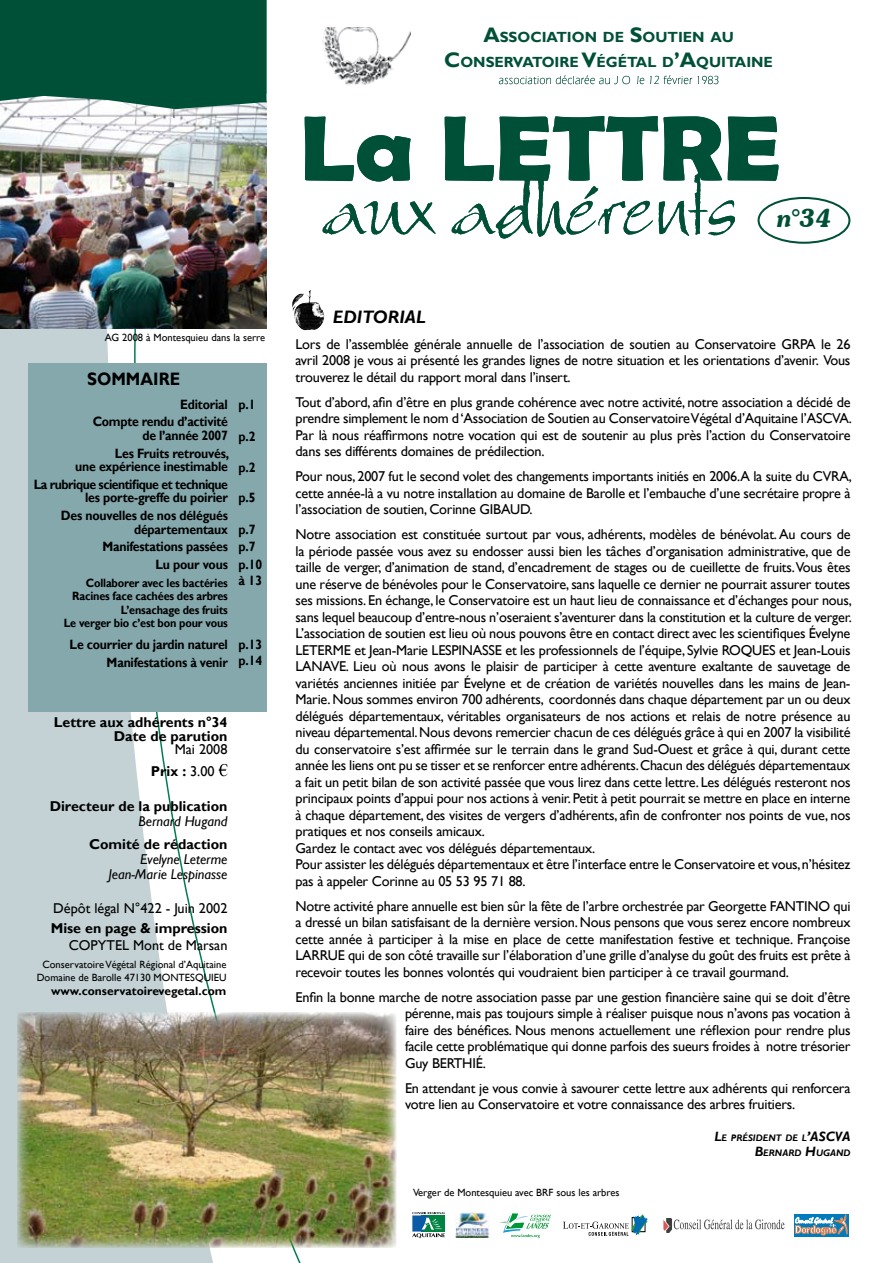
<style>
.page{position:relative;width:893px;height:1263px;background:#fff}
.page>*{position:absolute;margin:0;border:0;box-sizing:border-box;transform-origin:0 0}
.t1{font:italic 600 25.05px "Souvenir IT Cby BT";color:#005038}
.t2{font:italic 700 18px "Gill Sans";color:#000}
.t3{font:700 18px "Gill Sans";color:#000;scale:.91 1}
.t4{font:700 14.7px/25.2px "Gill Sans";color:#005038;text-align:center}
.t5{font:14.25px/16.5px "Gill Sans";letter-spacing:-.015em;color:#000;text-align:justify}
.t6{font:700 14.25px/13.5px "Gill Sans";color:#000;text-align:right}
.t7{font:italic 14.25px/15px "Gill Sans";color:#000;text-align:right}
.t8{font:700 13.5px/17.7px "Gill Sans";letter-spacing:-.015em;color:#000;text-align:right;scale:.91 1}
.t9{font:700 13.5px/17.7px "Gill Sans";letter-spacing:-.04em;color:#000;text-align:right;scale:.91 1}
.t10{font:700 12px/13.5px "Gill Sans";letter-spacing:-.015em;color:#000;text-align:right;scale:.91 1}
.t11{font:700 12px "Gill Sans";letter-spacing:-.015em;color:#000}
.t12{font:10.5px/12.6px "Gill Sans";color:#000;text-align:center}
.t13{font:italic 700 9.45px/15px "Gill Sans";color:#000;text-align:right}
.s1{font-size:21px}
.s2{font-weight:700}
.s3{font-size:13.5px}
</style>
<div class="page">
<svg style="left:0;top:328px;width:218px;height:935px;fill:#c4d2d5"></svg>
<svg style="left:305px;top:117px;width:106px;height:64px"></svg>
<svg style="left:323px;top:201px;width:113px;height:34px"></svg>
<svg style="left:445px;top:116px;width:333px;height:123px"></svg>
<img style="left:322px;top:28px;width:89px;height:58px">
<img style="left:294px;top:297px;width:30px;height:33px">
<div style="left:28px;top:363px;width:238px;height:348px;background:#84a8ac"></div>
<div style="left:757px;top:197px;width:93px;height:47px;border:2px solid #005038;border-radius:50%"></div>
<svg style="left:219px;top:764px;width:8px;height:12px"></svg>
<img style="left:0;top:109px;width:266px;height:219px">
<div style="left:0;top:0;width:266px;height:109px;background:#005038"></div>
<img style="left:456px;top:1212px;width:34px;height:26px">
<svg style="left:412px;top:1212px;width:33px;height:26px"></svg>
<svg style="left:500px;top:1212px;width:51px;height:26px"></svg>
<svg style="left:563px;top:1214px;width:85px;height:22px"></svg>
<div style="left:794px;top:1213px;width:55px;height:23px;background:#007cbc"></div>
<svg style="left:795px;top:1215px;width:52px;height:20px"></svg>
<svg style="left:663px;top:1218px;width:122px;height:14px"></svg>
<img style="left:17px;top:1012px;width:379px;height:236px">
<svg style="left:499px;top:75px;width:131px;height:9px"></svg>
<svg style="left:637px;top:76px;width:7px;height:8px"></svg>
<svg style="left:650px;top:75px;width:42px;height:9px"></svg>
<svg style="left:698px;top:76px;width:20px;height:8px"></svg>
<p class="t4" style="left:444px;top:25px;width:330px"><span class="s1">A</span>ssociation de <span class="s1">S</span>outien au<br><span class="s1">C</span>onservatoire <span class="s1">V</span>égétal d<span class="s1">’A</span>quitaine</p>
<h1 class="t1" style="left:777px;top:203px;width:56px">n°34</h1>
<p class="t12" style="left:105px;top:331px;width:162px">AG 2008 à Montesquieu dans la serre</p>
<p class="t3" style="left:87px;top:368px;width:104px">SOMMAIRE</p>
<p class="t8" style="left:93px;top:396px;width:150px">Editorial<br>Compte rendu d’activité</p>
<p class="t8" style="left:115px;top:427px;width:127px">de l’année 2007<br>Les Fruits retrouvés,</p>
<p class="t9" style="left:34px;top:458px;width:215px">une expérience inestimable<br>La rubrique scientifique et technique</p>
<p class="t8" style="left:61px;top:489px;width:185px">les porte-greffe du poirier<br>Des nouvelles de nos délégués</p>
<p class="t8" style="left:102px;top:521px;width:139px">départementaux<br>Manifestations passées<br>Lu pour vous</p>
<p class="t10" style="left:64px;top:576px;width:182px">Collaborer avec les bactéries<br>Racines face cachées des arbres<br>L’ensachage des fruits<br>Le verger bio c’est bon pour vous</p>
<p class="t8" style="left:70px;top:636px;width:175px">Le courrier du jardin naturel<br>Manifestations à venir</p>
<p class="t8" style="left:239px;top:396px;width:20px">p.1</p>
<p class="t8" style="left:239px;top:428px;width:20px">p.2</p>
<p class="t8" style="left:239px;top:458px;width:20px">p.2</p>
<p class="t8" style="left:239px;top:489px;width:20px">p.5</p>
<p class="t8" style="left:239px;top:522px;width:20px;line-height:16.2px;text-align:left">p.7 p.7</p>
<p class="t8" style="left:239px;top:557px;width:28px;line-height:16.2px;text-align:left">p.10 à 13</p>
<p class="t8" style="left:239px;top:637px;width:28px;line-height:16.2px;text-align:left">p.13 p.14</p>
<p class="t6" style="left:54px;top:716px;width:175px">Lettre aux adhérents n°34<br>Date de parution</p>
<p class="t5" style="left:151px;top:739px;width:78px;line-height:21.6px;text-indent:24px">Mai 2008<br><span class="s2">Prix :</span> 3.00</p>
<p class="t6" style="left:50px;top:799px;width:179px">Directeur de la publication</p>
<p class="t7" style="left:139px;top:813px;width:90px">Bernard Hugand</p>
<p class="t6" style="left:89px;top:838px;width:140px">Comité de rédaction</p>
<p class="t7" style="left:108px;top:852px;width:121px">Evelyne Leterme<br>Jean-Marie Lespinasse</p>
<p class="t5" style="left:53px;top:900px;width:176px">Dépôt légal N°422 - Juin 2002</p>
<p class="t6" style="left:51px;top:921px;width:178px">Mise en page &amp; impression</p>
<p class="t5" style="left:69px;top:937px;width:160px">COPYTEL Mont de Marsan</p>
<p class="t12" style="left:37px;top:959px;width:191px">Conservatoire Végétal Régional d’Aquitaine<br>Domaine de Barolle 47130 MONTESQUIEU</p>
<p class="t11" style="left:51px;top:984px;width:177px">www.conservatoirevegetal.com</p>
<p class="t2" style="left:333px;top:306px;width:94px">EDITORIAL</p>
<p class="t5" style="left:296px;top:336px;width:556px">Lors de l’assemblée générale annuelle de l’association de soutien au Conservatoire GRPA le 26 avril 2008 je vous ai présenté les grandes lignes de notre situation et les orientations d’avenir. Vous trouverez le détail du rapport moral dans l’insert.</p>
<p class="t5" style="left:296px;top:394px;width:558px">Tout d’abord, afin d’être en plus grande cohérence avec notre activité, notre association a décidé de prendre simplement le nom d ‘Association de Soutien au Conservatoire Végétal d’Aquitaine l’ASCVA.<br>Par là nous réaffirmons notre vocation qui est de soutenir au plus près l’action du Conservatoire dans ses différents domaines de prédilection.</p>
<p class="t5" style="left:296px;top:468px;width:558px">Pour nous, 2007 fut le second volet des changements importants initiés en 2006.A la suite du CVRA, cette année-là a vu notre installation au domaine de Barolle et l’embauche d’une secrétaire propre à l’association de soutien, Corinne GIBAUD.</p>
<p class="t5" style="left:296px;top:526px;width:558px;text-align:left">Notre association est constituée surtout par vous, adhérents, modèles de bénévolat. Au cours de la période passée vous avez su endosser aussi bien les tâches d’organisation administrative, que de taille de verger, d’animation de stand, d’encadrement de stages ou de cueillette de fruits. Vous êtes une réserve de bénévoles pour le Conservatoire, sans laquelle ce dernier ne pourrait assurer toutes ses missions. En échange, le Conservatoire est un haut lieu de connaissance et d’échanges pour nous, sans lequel beaucoup d’entre-nous n’oseraient s’aventurer dans la constitution et la culture de verger.<br>L’association de soutien est lieu où nous pouvons être en contact direct avec les scientifiques Évelyne LETERME et Jean-Marie LESPINASSE et les professionnels de l’équipe, Sylvie ROQUES et Jean-Louis LANAVE. Lieu où nous avons le plaisir de participer à cette aventure exaltante de sauvetage de variétés anciennes initiée par Évelyne et de création de variétés nouvelles dans les mains de Jean-Marie. Nous sommes environ 700 adhérents, coordonnés dans chaque département par un ou deux délégués départementaux, véritables organisateurs de nos actions et relais de notre présence au niveau départemental. Nous devons remercier chacun de ces délégués grâce à qui en 2007 la visibilité du conservatoire s’est affirmée sur le terrain dans le grand Sud-Ouest et grâce à qui, durant cette année les liens ont pu se tisser et se renforcer entre adhérents. Chacun des délégués départementaux a fait un petit bilan de son activité passée que vous lirez dans cette lettre. Les délégués resteront nos principaux points d’appui pour nos actions à venir. Petit à petit pourrait se mettre en place en interne à chaque département, des visites de vergers d’adhérents, afin de confronter nos points de vue, nos pratiques et nos conseils amicaux.<br>Gardez le contact avec vos délégués départementaux.<br>Pour assister les délégués départementaux et être l’interface entre le Conservatoire et vous, n’hésitez pas à appeler Corinne au 05 53 95 71 88.</p>
<p class="t5" style="left:296px;top:898px;width:556px">Notre activité phare annuelle est bien sûr la fête de l’arbre orchestrée par Georgette FANTINO qui a dressé un bilan satisfaisant de la dernière version. Nous pensons que vous serez encore nombreux cette année à participer à la mise en place de cette manifestation festive et technique. Françoise Larrue</p>
<p class="t5" style="left:296px;top:947px;width:557px;text-indent:53px">qui de son côté travaille sur l’élaboration d’une grille d’analyse du goût des fruits est prête à recevoir toutes les bonnes volontés qui voudraient bien participer à ce travail gourmand.</p>
<p class="t5" style="left:405px;top:989px;width:447px;text-indent:-109px">Enfin la bonne marche de notre association passe par une gestion financière saine qui se doit d’être pérenne, mais pas toujours simple à réaliser puisque nous n’avons pas vocation à faire des bénéfices. Nous menons actuellement une réflexion pour rendre plus facile cette problématique qui donne parfois des sueurs froides à notre trésorier Guy BERTHIé.</p>
<p class="t5" style="left:405px;top:1080px;width:447px">En attendant je vous convie à savourer cette lettre aux adhérents qui renforcera votre lien au Conservatoire et votre connaissance des arbres fruitiers.</p>
<p class="t13" style="left:714px;top:1131px;width:138px"><span class="s3">L</span>E PRÉSIDENT DE L<span class="s3">’ASCVA<br>B</span>ERNARD <span class="s3">H</span>UGAND</p>
<p class="t12" style="left:413px;top:1186px;width:208px">Verger de Montesquieu avec BRF sous les arbres</p>
</div>
